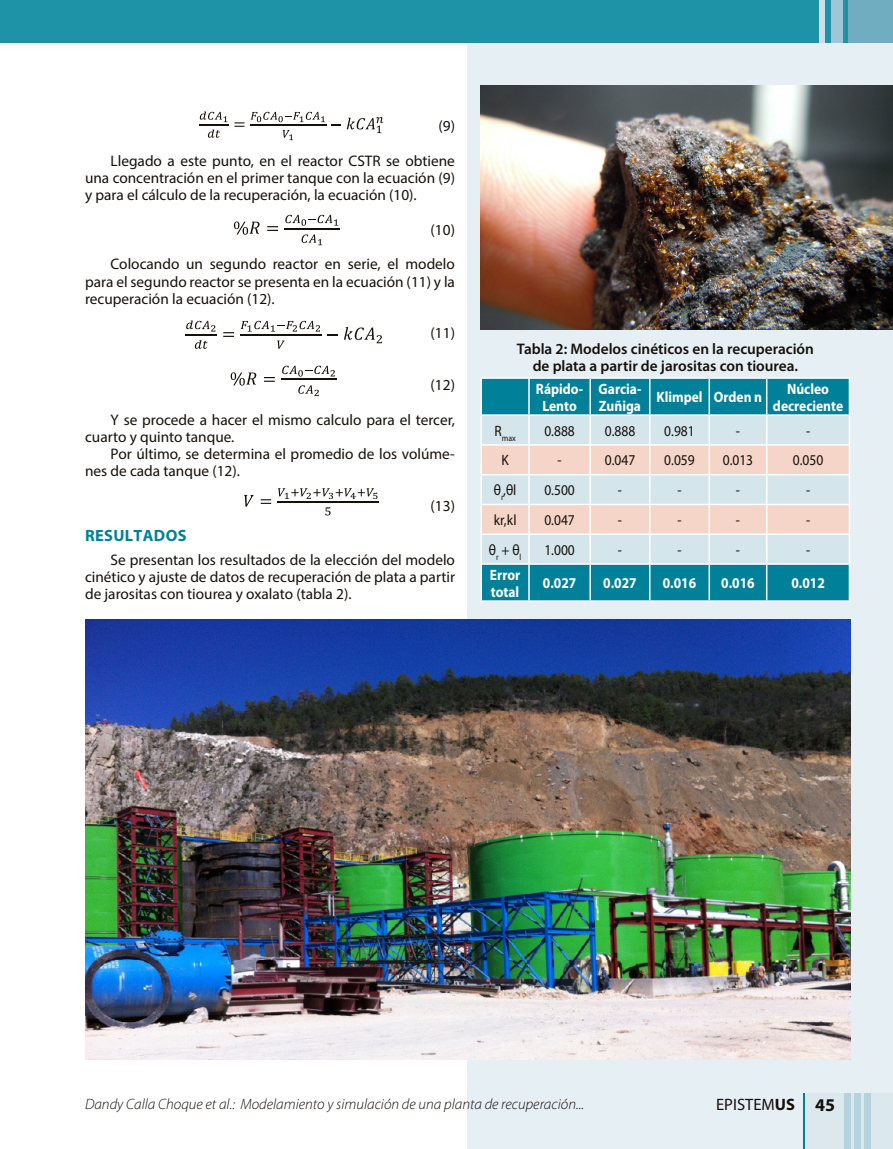
<style>
.page{position:relative;width:893px;height:1149px;background:#fff}
.page>*{position:absolute;margin:0;border:0;box-sizing:border-box;transform-origin:0 0}
.t1{font:16.5px "Myriad Pro";color:#16100a}
.t2{font:700 16.35px "Myriad Pro";letter-spacing:.02em;color:#008199}
.t3{font:15.3px/17.2px "Myriad Pro";color:#16100a;text-align:justify}
.t4{font:600 15.3px/17.2px "Myriad Pro";color:#16100a;text-align:center}
.t5{font:700 15px/17.2px "Myriad Pro";color:#fff;text-align:center;scale:.9 1}
.t6{font:15px "Myriad Pro";color:#16100a;scale:.9 1}
.t7{font:italic 300 15px "Myriad Pro";color:#16100a}
.t8{font:8.7px "Myriad Pro";color:#16100a;scale:.9 1}
.s1{font-weight:700}
.s2{font-weight:700;font-size:18px}
</style>
<div class="page">
<div style="left:468px;top:0;width:425px;height:1148px;background:#e6eff4"></div>
<svg style="left:200px;top:111px;width:28px;height:11px"></svg>
<svg style="left:208px;top:129px;width:12px;height:9px"></svg>
<hr style="left:199px;top:124px;width:30px;height:1px;background:#16100a">
<svg style="left:234px;top:122px;width:10px;height:5px"></svg>
<svg style="left:251px;top:112px;width:74px;height:10px"></svg>
<svg style="left:283px;top:130px;width:10px;height:10px"></svg>
<hr style="left:250px;top:124px;width:76px;height:1px;background:#16100a">
<svg style="left:347px;top:117px;width:36px;height:16px"></svg>
<svg style="left:234px;top:221px;width:26px;height:13px"></svg>
<svg style="left:267px;top:226px;width:11px;height:5px"></svg>
<svg style="left:285px;top:215px;width:53px;height:11px"></svg>
<svg style="left:302px;top:234px;width:20px;height:11px"></svg>
<hr style="left:284px;top:228px;width:56px;height:1px;background:#16100a">
<svg style="left:186px;top:320px;width:29px;height:11px"></svg>
<svg style="left:195px;top:340px;width:13px;height:9px"></svg>
<hr style="left:185px;top:334px;width:32px;height:1px;background:#16100a">
<svg style="left:223px;top:332px;width:11px;height:5px"></svg>
<svg style="left:241px;top:321px;width:79px;height:10px"></svg>
<svg style="left:277px;top:340px;width:8px;height:9px"></svg>
<hr style="left:240px;top:334px;width:81px;height:1px;background:#16100a">
<svg style="left:344px;top:327px;width:38px;height:16px"></svg>
<svg style="left:231px;top:372px;width:25px;height:13px"></svg>
<svg style="left:264px;top:377px;width:11px;height:5px"></svg>
<svg style="left:282px;top:365px;width:53px;height:11px"></svg>
<svg style="left:298px;top:385px;width:21px;height:11px"></svg>
<hr style="left:281px;top:378px;width:56px;height:2px;background:#16100a">
<svg style="left:244px;top:495px;width:10px;height:11px"></svg>
<svg style="left:261px;top:499px;width:10px;height:4px"></svg>
<svg style="left:278px;top:488px;width:99px;height:11px"></svg>
<svg style="left:325px;top:507px;width:6px;height:8px"></svg>
<hr style="left:277px;top:501px;width:102px;height:1px;background:#16100a">
<div style="left:482px;top:379px;width:367px;height:221px;background:#008199"></div>
<hr style="left:480px;top:377px;width:49px;height:2px;background:#fff">
<hr style="left:480px;top:379px;width:2px;height:35px;background:#fff">
<hr style="left:529px;top:377px;width:61px;height:2px;background:#fff">
<hr style="left:528px;top:379px;width:2px;height:35px;background:#fff">
<hr style="left:590px;top:377px;width:60px;height:2px;background:#fff">
<hr style="left:589px;top:379px;width:2px;height:35px;background:#fff">
<hr style="left:650px;top:377px;width:59px;height:2px;background:#fff">
<hr style="left:649px;top:379px;width:1px;height:35px;background:#fff">
<hr style="left:709px;top:377px;width:58px;height:2px;background:#fff">
<hr style="left:708px;top:379px;width:2px;height:35px;background:#fff">
<hr style="left:767px;top:377px;width:83px;height:2px;background:#fff">
<hr style="left:766px;top:379px;width:1px;height:35px;background:#fff">
<hr style="left:849px;top:379px;width:1px;height:35px;background:#fff">
<hr style="left:480px;top:414px;width:49px;height:2px;background:#fff">
<hr style="left:480px;top:416px;width:2px;height:28px;background:#fff">
<hr style="left:529px;top:414px;width:61px;height:2px;background:#fff">
<hr style="left:590px;top:414px;width:60px;height:2px;background:#fff">
<hr style="left:650px;top:414px;width:59px;height:2px;background:#fff">
<hr style="left:709px;top:414px;width:58px;height:2px;background:#fff">
<hr style="left:767px;top:414px;width:83px;height:2px;background:#fff">
<hr style="left:480px;top:444px;width:49px;height:1px;background:#fff">
<hr style="left:480px;top:445px;width:2px;height:29px;background:#fff">
<hr style="left:480px;top:474px;width:49px;height:1px;background:#fff">
<hr style="left:480px;top:475px;width:2px;height:28px;background:#fff">
<hr style="left:480px;top:503px;width:49px;height:2px;background:#fff">
<hr style="left:480px;top:505px;width:2px;height:28px;background:#fff">
<hr style="left:480px;top:533px;width:49px;height:2px;background:#fff">
<hr style="left:480px;top:535px;width:2px;height:28px;background:#fff">
<svg style="left:481px;top:416px;width:369px;height:147px;background:#e2e0df"></svg>
<hr style="left:480px;top:563px;width:49px;height:1px;background:#fff">
<hr style="left:480px;top:564px;width:2px;height:36px;background:#fff">
<hr style="left:529px;top:563px;width:61px;height:1px;background:#fff">
<hr style="left:528px;top:564px;width:2px;height:36px;background:#fff">
<hr style="left:590px;top:563px;width:60px;height:1px;background:#fff">
<hr style="left:589px;top:564px;width:2px;height:36px;background:#fff">
<hr style="left:650px;top:563px;width:59px;height:1px;background:#fff">
<hr style="left:649px;top:564px;width:1px;height:36px;background:#fff">
<hr style="left:709px;top:563px;width:58px;height:1px;background:#fff">
<hr style="left:708px;top:564px;width:2px;height:36px;background:#fff">
<hr style="left:767px;top:563px;width:83px;height:1px;background:#fff">
<hr style="left:766px;top:564px;width:1px;height:36px;background:#fff">
<hr style="left:849px;top:564px;width:1px;height:36px;background:#fff">
<hr style="left:480px;top:600px;width:49px;height:1px;background:#fff">
<hr style="left:529px;top:600px;width:61px;height:1px;background:#fff">
<hr style="left:590px;top:600px;width:60px;height:1px;background:#fff">
<hr style="left:650px;top:600px;width:59px;height:1px;background:#fff">
<hr style="left:709px;top:600px;width:58px;height:1px;background:#fff">
<hr style="left:767px;top:600px;width:83px;height:1px;background:#fff">
<img style="left:480px;top:85px;width:413px;height:245px">
<img style="left:85px;top:619px;width:765px;height:440px">
<div style="left:0;top:0;width:893px;height:43px;background:#1e92a7"></div>
<div style="left:849px;top:0;width:44px;height:43px;background:#71adc0"></div>
<div style="left:831px;top:0;width:12px;height:43px;background:#9ec6d5"></div>
<div style="left:819px;top:0;width:6px;height:43px;background:#c9dee8"></div>
<div style="left:804px;top:1092px;width:89px;height:56px;background:#dbe9ef"></div>
<div style="left:845px;top:1092px;width:6px;height:56px;background:#b5d3df"></div>
<div style="left:854px;top:1092px;width:6px;height:56px;background:#b5d3df"></div>
<div style="left:864px;top:1092px;width:6px;height:56px;background:#b5d3df"></div>
<hr style="left:804px;top:1092px;width:1px;height:56px;background:#008199">
<p class="t3" style="left:438px;top:117px;width:18px">(9)</p>
<p class="t3" style="left:85px;top:152px;width:371px;text-indent:26px">Llegado a este punto, en el reactor CSTR se obtiene una concentración en el primer tanque con la ecuación (9) y para el cálculo de la recuperación, la ecuación (10).</p>
<p class="t3" style="left:431px;top:221px;width:26px">(10)</p>
<p class="t3" style="left:85px;top:255px;width:371px;text-indent:26px">Colocando un segundo reactor en serie, el modelo para el segundo reactor se presenta en la ecuación (11) y la recuperación la ecuación (12).</p>
<p class="t3" style="left:431px;top:324px;width:26px">(11)</p>
<p class="t3" style="left:431px;top:376px;width:26px">(12)</p>
<p class="t3" style="left:85px;top:410px;width:371px;text-indent:26px">Y se procede a hacer el mismo calculo para el tercer, cuarto y quinto tanque.</p>
<p class="t3" style="left:85px;top:445px;width:371px;text-indent:26px">Por último, se determina el promedio de los volúme&shy;nes de cada tanque (12).</p>
<p class="t3" style="left:431px;top:497px;width:26px">(13)</p>
<p class="t2" style="left:85px;top:524px;width:103px">RESULTADOS</p>
<p class="t3" style="left:85px;top:550px;width:371px;text-indent:26px">Se presentan los resultados de la elección del modelo cinético y ajuste de datos de recuperación de plata a partir de jarositas con tiourea y oxalato (tabla 2).</p>
<p class="t4" style="left:517px;top:340px;width:299px">Tabla 2: Modelos cinéticos en la recuperación de plata a partir de jarositas con tiourea.</p>
<p class="t5" style="left:536px;top:379px;width:54px">Rápido-<br>Lento</p>
<p class="t5" style="left:599px;top:379px;width:49px;text-align:left">Garcia-<br>Zuñiga</p>
<p class="t5" style="left:656px;top:388px;width:119px">Klimpel Orden n</p>
<p class="t5" style="left:773px;top:379px;width:79px">Núcleo decreciente</p>
<p class="t8" style="left:494px;top:432px;width:25px"><sup>R</sup>max</p>
<p class="t6" style="left:544px;top:421px;width:35px">0.888</p>
<p class="t6" style="left:605px;top:421px;width:35px">0.888</p>
<p class="t6" style="left:664px;top:421px;width:35px">0.981</p>
<p class="t6" style="left:736px;top:421px;width:6px">-</p>
<p class="t6" style="left:806px;top:421px;width:6px">-</p>
<p class="t6" style="left:501px;top:451px;width:10px">K</p>
<p class="t6" style="left:557px;top:451px;width:6px">-</p>
<p class="t6" style="left:605px;top:451px;width:35px">0.047</p>
<p class="t6" style="left:664px;top:451px;width:35px">0.059</p>
<p class="t6" style="left:723px;top:451px;width:35px">0.013</p>
<p class="t6" style="left:793px;top:451px;width:35px">0.050</p>
<p class="t6" style="left:494px;top:481px;width:27px">θ<sub>r</sub>,θl</p>
<p class="t6" style="left:544px;top:481px;width:35px">0.500</p>
<p class="t6" style="left:618px;top:481px;width:6px">-</p>
<p class="t6" style="left:677px;top:481px;width:6px">-</p>
<p class="t6" style="left:736px;top:481px;width:6px">-</p>
<p class="t6" style="left:806px;top:481px;width:6px">-</p>
<p class="t6" style="left:494px;top:510px;width:27px">kr,kl</p>
<p class="t6" style="left:544px;top:510px;width:35px">0.047</p>
<p class="t6" style="left:618px;top:510px;width:6px">-</p>
<p class="t6" style="left:677px;top:510px;width:6px">-</p>
<p class="t6" style="left:736px;top:510px;width:6px">-</p>
<p class="t6" style="left:806px;top:510px;width:6px">-</p>
<p class="t6" style="left:489px;top:540px;width:38px">θ<sub>r</sub> + θ<sub>l</sub></p>
<p class="t6" style="left:544px;top:540px;width:35px">1.000</p>
<p class="t6" style="left:618px;top:540px;width:6px">-</p>
<p class="t6" style="left:677px;top:540px;width:6px">-</p>
<p class="t6" style="left:736px;top:540px;width:6px">-</p>
<p class="t6" style="left:806px;top:540px;width:6px">-</p>
<p class="t5" style="left:490px;top:565px;width:35px;text-align:left">Error total</p>
<p class="t5" style="left:543px;top:574px;width:39px">0.027</p>
<p class="t5" style="left:603px;top:574px;width:39px">0.027</p>
<p class="t5" style="left:663px;top:574px;width:39px">0.016</p>
<p class="t5" style="left:721px;top:574px;width:39px">0.016</p>
<p class="t5" style="left:791px;top:574px;width:39px">0.012</p>
<p class="t7" style="left:85px;top:1094px;width:501px">Dandy Calla Choque et al.: Modelamiento y simulación de una planta de recuperación...</p>
<p class="t1" style="left:716px;top:1093px;width:120px">EPISTEM<span class="s1">US</span> <span class="s2">45</span></p>
</div>
